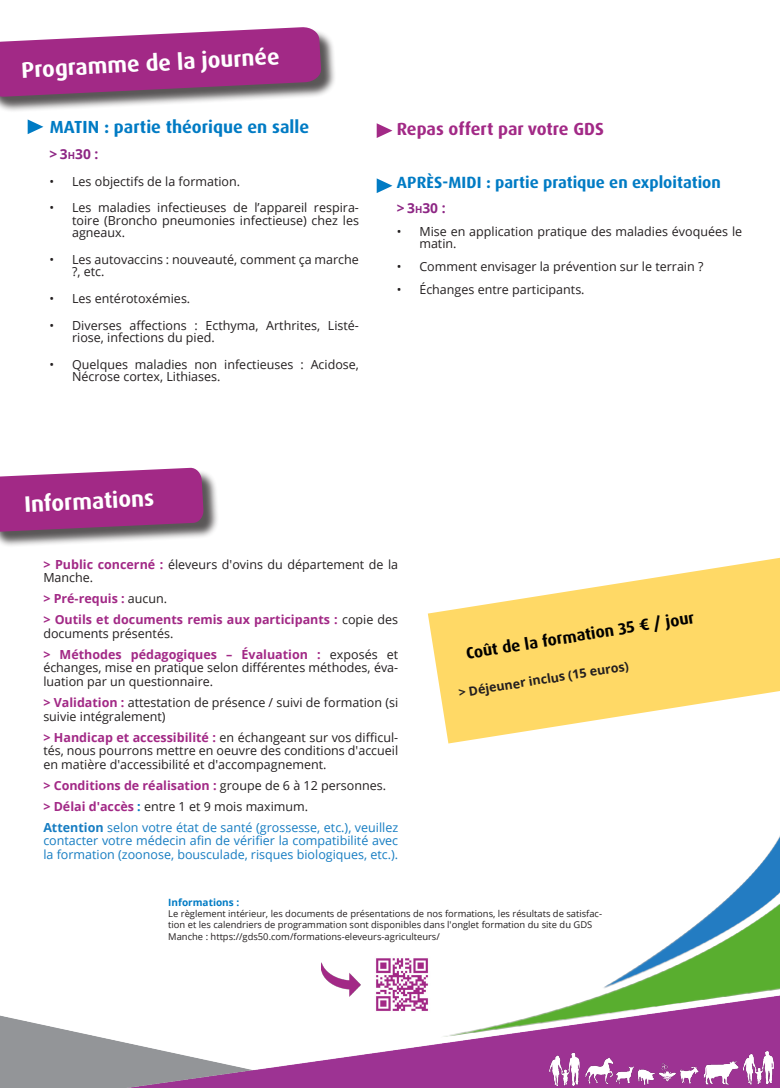
<style>
.page{position:relative;width:780px;height:1088px;background:#fff}
.page>*{position:absolute;margin:0;border:0;box-sizing:border-box;transform-origin:0 0}
.texte{font:700 22.5px "Dax Pro";color:#fff}
.texte-2{font:700 17.5px "Dax Pro";color:#007bc4}
.texte-3{font:700 17.5px "Dax Pro";color:#a22986}
.texte-4{font:700 16.25px "Dax Pro";color:#007bc4}
.texte-5{font:700 16.25px "Dax Pro";color:#000}
.texte-6{font:700 13.75px "Open Sans";color:#8d2684}
.texte-7{font:12.5px/12.5px "Open Sans";color:#231f20}
.texte-8{font:12.5px/13.8px "Open Sans";color:#177dc2;text-align:justify}
.texte-9{font:700 12.5px/13.8px "Open Sans";color:#a22986}
.texte-10{font:700 12.5px "Open Sans";color:#231f20}
.t1{font:700 10px "Open Sans";color:#007bc4}
.t2{font:9.38px/11.2px "Open Sans";color:#231f20}
.s1{font-size:9.62px}
.s2{font-weight:700;color:#a22986}
.s3{font-weight:400;color:#231f20}
.s4{font-weight:700;color:#007bc4}
.s5{font-weight:700}
</style>
<div class="page">
<img style="left:718px;top:836px;width:62px;height:71px">
<img style="left:0;top:1015px;width:60px;height:73px">
<img style="left:60px;top:907px;width:720px;height:181px">
<img style="left:544px;top:1051px;width:233px;height:34px">
<div style="left:0;top:29px;width:336px;height:83px;background:#231f20;opacity:.75"></div>
<svg style="left:0;top:27px;width:321px;height:70px;background:#a64790"></svg>
<svg style="left:28px;top:119px;width:15px;height:15px"></svg>
<svg style="left:376px;top:178px;width:16px;height:15px"></svg>
<svg style="left:376px;top:123px;width:16px;height:15px"></svg>
<img style="left:321px;top:959px;width:40px;height:40px">
<img style="left:372px;top:955px;width:60px;height:59px">
<svg style="left:428px;top:558px;width:352px;height:185px;fill:#ffd966"></svg>
<div style="left:0;top:470px;width:219px;height:77px;background:#231f20;opacity:.75"></div>
<svg style="left:0;top:467px;width:204px;height:65px;background:#a43e8c"></svg>
<p class="texte" style="left:21px;top:55px;width:260px;rotate:-3deg">Programme de la journée</p>
<p class="texte-2" style="left:50px;top:116px;width:261px">MATIN : partie théorique en salle</p>
<p class="texte-6" style="left:50px;top:144px;width:50px">&gt; 3<span class="s1">h</span>30 :</p>
<p class="texte-7" style="left:50px;top:174px;width:192px">• Les objectifs de la formation.</p>
<p class="texte-7" style="left:72px;top:201px;width:288px;text-align:justify;text-indent:-22px">• Les maladies infectieuses de l’appareil respira&shy;toire (Broncho pneumonies infectieuse) chez les agneaux.</p>
<p class="texte-7" style="left:72px;top:253px;width:288px;text-indent:-22px">• Les autovaccins : nouveauté, comment ça marche ?, etc.</p>
<p class="texte-7" style="left:50px;top:292px;width:142px">• Les entérotoxémies.</p>
<p class="texte-7" style="left:72px;top:319px;width:288px;text-indent:-22px">• Diverses affections : Ecthyma, Arthrites, Listé&shy;riose, infections du pied.</p>
<p class="texte-7" style="left:72px;top:358px;width:288px;text-indent:-22px">• Quelques maladies non infectieuses : Acidose,<br>Nécrose cortex, Lithiases.</p>
<p class="texte-3" style="left:397px;top:118px;width:208px">Repas offert par votre GDS</p>
<p class="texte-4" style="left:397px;top:172px;width:325px">APRÈS-MIDI : partie pratique en exploitation</p>
<p class="texte-6" style="left:397px;top:198px;width:50px">&gt; 3<span class="s1">h</span>30 :</p>
<p class="texte-7" style="left:419px;top:225px;width:324px;text-indent:-22px">• Mise en application pratique des maladies évoquées le matin.</p>
<p class="texte-7" style="left:397px;top:260px;width:308px">• Comment envisager la prévention sur le terrain ?</p>
<p class="texte-7" style="left:397px;top:283px;width:189px">• Échanges entre participants.</p>
<p class="texte" style="left:24px;top:490px;width:132px;rotate:-3deg">Informations</p>
<p class="texte-7" style="left:43px;top:557px;width:356px;line-height:13.8px"><span class="s2">&gt; Public concerné :</span> éleveurs d'ovins du département de la<br>Manche.</p>
<p class="texte-9" style="left:43px;top:591px;width:125px">&gt; Pré-requis : <span class="s3">aucun.</span></p>
<p class="texte-9" style="left:43px;top:612px;width:356px">&gt; Outils et documents remis aux participants : <span class="s3">copie des documents présentés.</span></p>
<p class="texte-7" style="left:43px;top:647px;width:356px;line-height:13.8px;text-align:justify"><span class="s2">&gt; Méthodes pédagogiques – Évaluation :</span> exposés et échanges, mise en pratique selon différentes méthodes, éva&shy;luation par un questionnaire.</p>
<p class="texte-7" style="left:43px;top:695px;width:356px;line-height:13.8px"><span class="s2">&gt; Validation :</span> attestation de présence / suivi de formation (si suivie intégralement)</p>
<p class="texte-7" style="left:43px;top:730px;width:356px;line-height:13.8px;text-align:justify"><span class="s2">&gt; Handicap et accessibilité :</span> en échangeant sur vos difficul&shy;tés, nous pourrons mettre en oeuvre des conditions d'accueil en matière d'accessibilité et d'accompagnement.</p>
<p class="texte-9" style="left:43px;top:778px;width:344px">&gt; Conditions de réalisation : <span class="s3">groupe de 6 à 12 personnes.</span></p>
<p class="texte-7" style="left:43px;top:800px;width:266px"><span class="s2">&gt; Délai d'accès</span> <span class="s4">:</span> entre 1 et 9 mois maximum.</p>
<p class="texte-8" style="left:43px;top:820px;width:356px"><span class="s5">Attention</span> selon votre état de santé (grossesse, etc.), veuillez contacter votre médecin afin de vérifier la compatibilité avec la formation (zoonose, bousculade, risques biologiques, etc.).</p>
<p class="texte-5" style="left:464px;top:643px;width:232px;rotate:-9deg">Coût de la formation 35 € / jour</p>
<p class="texte-10" style="left:457px;top:684px;width:174px;rotate:-9deg">&gt; Déjeuner inclus (15 euros)</p>
<p class="t1" style="left:168px;top:895px;width:72px">Informations :</p>
<p class="t2" style="left:168px;top:908px;width:435px">Le règlement intérieur, les documents de présentations de nos formations, les résultats de satisfac&shy;tion et les calendriers de programmation sont disponibles dans l'onglet formation du site du GDS<br>Manche : https://gds50.com/formations-eleveurs-agriculteurs/</p>
</div>
